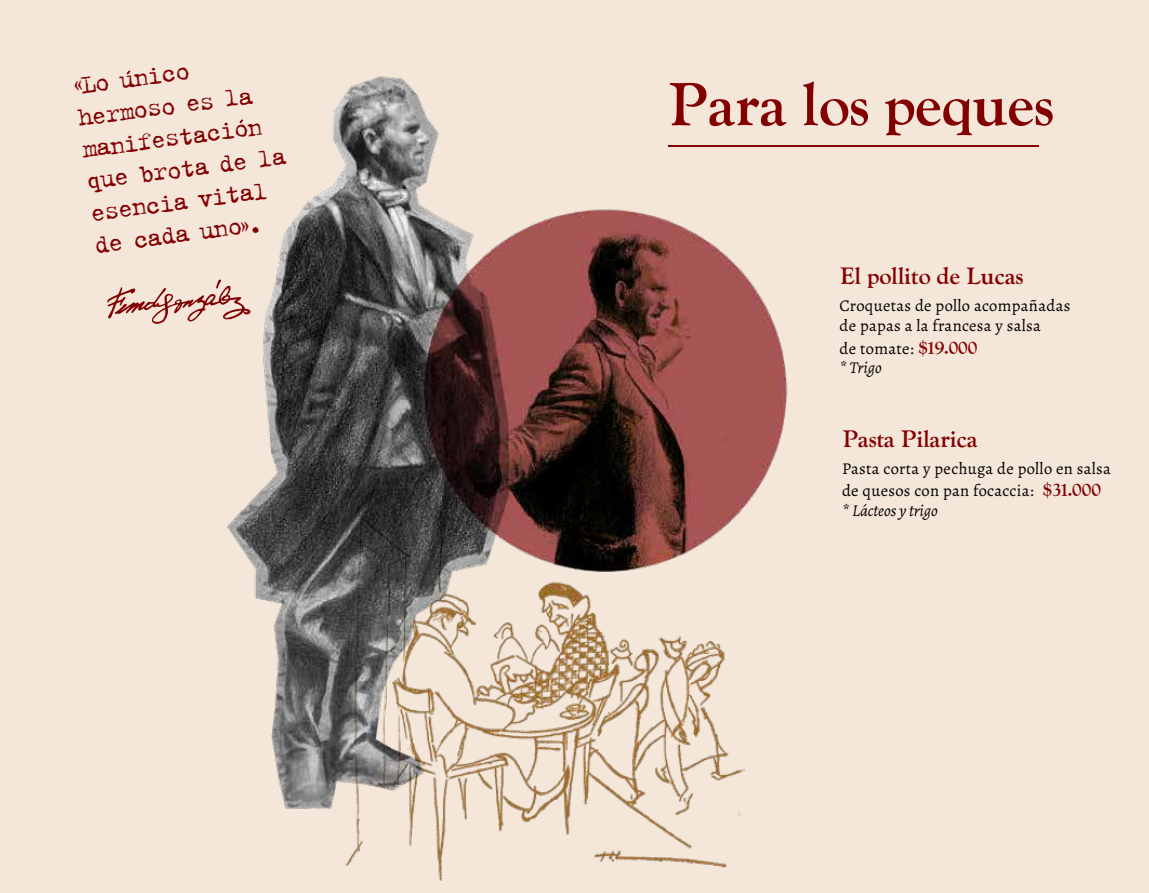
<style>
.page{position:relative;width:1149px;height:893px;background:#fff}
.page>*{position:absolute;margin:0;border:0;box-sizing:border-box;transform-origin:0 0}
.t1{font:700 60px "LTC Goudy Oldstyle Pro";color:#830000}
.t2{font:26.7px/32.1px "Typical Writer";color:#830000}
.t3{font:700 23.55px "LTC Goudy Oldstyle Pro";color:#830000}
.t4{font:16.5px/19.8px "Alegreya";letter-spacing:.02em;color:#000}
.t5{font:italic 16.5px "Alegreya";color:#000}
.s1{font-family:"American Typewriter"}
.s2{font-family:"LTC Goudy Oldstyle Pro";font-weight:700;font-size:18.9px;color:#830000}
.s3{font-style:italic}
.s4{color:#f4e6d9}
</style>
<div class="page">
<div style="left:0;top:0;width:1148px;height:893px;background:#f4e6d9"></div>
<img style="left:226px;top:76px;width:562px;height:805px">
<hr style="left:667px;top:145px;width:370px;height:2px;background:#830000">
<svg style="left:107px;top:279px;width:143px;height:45px"></svg>
<svg style="left:239px;top:119px;width:4px;height:4px"></svg>
<h2 class="t2" style="left:71px;top:69px;width:205px;rotate:-7deg"><span class="s1">«</span>Lo unico hermoso es la manifestacion que brota de la esencia vital de cada uno<span class="s1">»</span>.</h2>
<h1 class="t1" style="left:667px;top:69px;width:387px">Para los peques</h1>
<h3 class="t3" style="left:839px;top:261px;width:185px">El pollito de Lucas</h3>
<p class="t4" style="left:839px;top:296px;width:232px">Croquetas de pollo acompañadas de papas a la francesa y salsa</p>
<p class="t4" style="left:839px;top:338px;width:139px">de tomate: <span class="s2">$19.000 </span><span class="s3">* Trigo</span></p>
<h3 class="t3" style="left:842px;top:424px;width:137px">Pasta Pilarica</h3>
<p class="t4" style="left:841px;top:457px;width:270px;line-height:22.6px">Pasta corta y pechuga de pollo en salsa de quesos con pan focaccia:<span class="s4">.</span> <span class="s2">$31.000</span></p>
<p class="t5" style="left:841px;top:499px;width:97px">* Lácteos y trigo</p>
</div>
